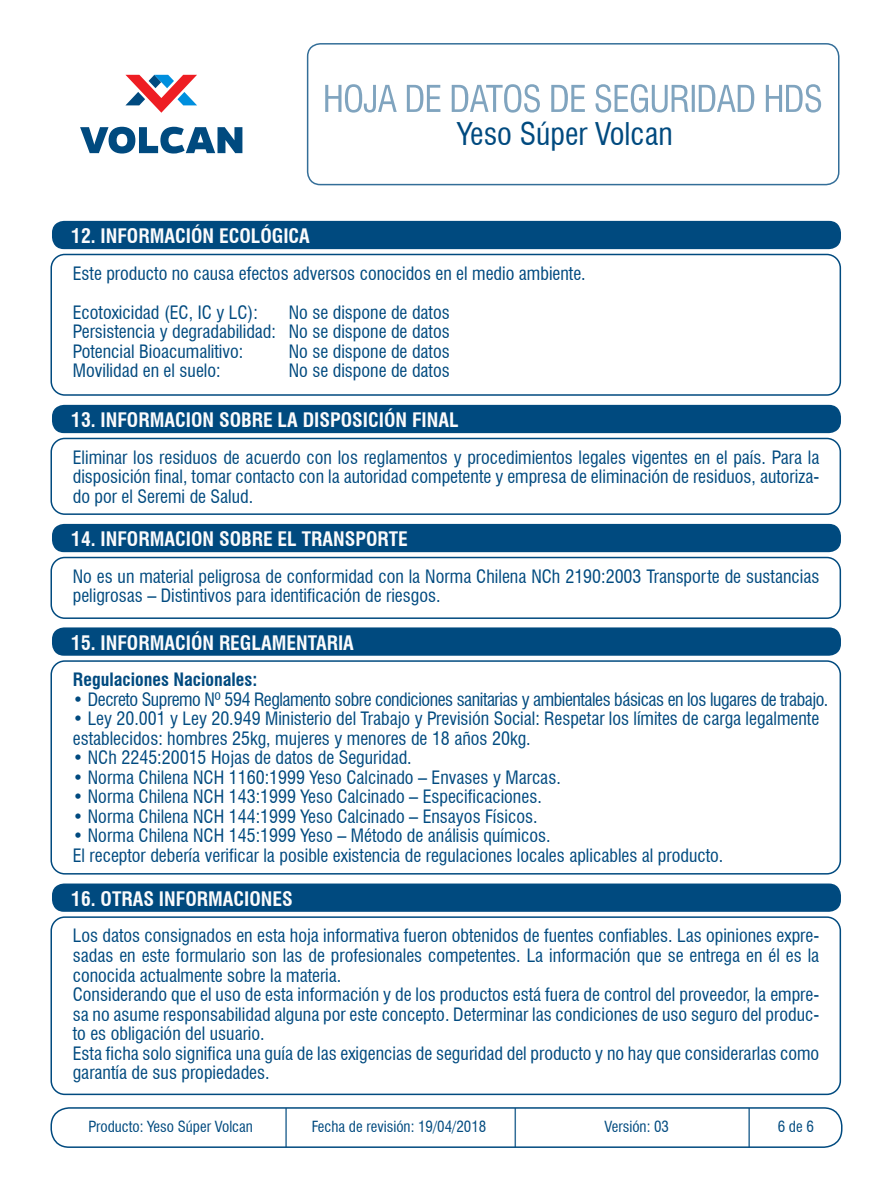
<style>
.page{position:relative;width:893px;height:1191px;background:#fff}
.page>*{position:absolute;margin:0;border:0;box-sizing:border-box;transform-origin:0 0}
.t1{font:condensed 30.6px "Swiss 721 BT";color:#004a7f}
.t2{font:700 condensed 19.5px "Swiss 721 BT";color:#fbfbfc}
.t3{font:condensed 18px/19.5px "Swiss 721 BT";color:#004a7f}
.t4{font:condensed 18px "Swiss 721 BT";letter-spacing:-.025em;color:#004a7f}
.t5{font:700 condensed 18px "Swiss 721 BT";color:#004a7f}
.t6{font:condensed 15px "Swiss 721 BT";color:#004a7f}
</style>
<div class="page">
<div style="left:50px;top:1107px;width:792px;height:41px;border:2px solid #004a7f;border-radius:18px"></div>
<hr style="left:285px;top:1108px;width:2px;height:39px;background:#004a7f">
<hr style="left:514px;top:1108px;width:2px;height:39px;background:#004a7f">
<hr style="left:748px;top:1108px;width:2px;height:39px;background:#004a7f">
<div style="left:50px;top:254px;width:791px;height:142px;border:2px solid #004a7f;border-radius:14px"></div>
<div style="left:52px;top:221px;width:789px;height:28px;background:#004a7f;border-radius:12px"></div>
<div style="left:50px;top:438px;width:791px;height:77px;border:2px solid #004a7f;border-radius:14px"></div>
<div style="left:52px;top:405px;width:789px;height:28px;background:#004a7f;border-radius:12px"></div>
<div style="left:50px;top:557px;width:791px;height:62px;border:2px solid #004a7f;border-radius:13px"></div>
<div style="left:52px;top:524px;width:789px;height:28px;background:#004a7f;border-radius:12px"></div>
<div style="left:50px;top:660px;width:791px;height:214px;border:2px solid #004a7f;border-radius:14px"></div>
<div style="left:52px;top:627px;width:789px;height:28px;background:#004a7f;border-radius:12px"></div>
<div style="left:50px;top:916px;width:791px;height:179px;border:2px solid #004a7f;border-radius:14px"></div>
<div style="left:52px;top:883px;width:789px;height:28px;background:#004a7f;border-radius:12px"></div>
<div style="left:307px;top:43px;width:532px;height:142px;border:2px solid #004a7f;border-radius:13px"></div>
<svg style="left:325px;top:84px;width:496px;height:29px"></svg>
<svg style="left:125px;top:75px;width:72px;height:38px"></svg>
<svg style="left:80px;top:127px;width:162px;height:26px"></svg>
<p class="t2" style="left:71px;top:224px;width:240px">12. INFORMACIÓN ECOLÓGICA</p>
<h1 class="t1" style="left:457px;top:115px;width:217px">Yeso Súper Volcan</h1>
<p class="t3" style="left:73px;top:254px;width:514px;line-height:39px">Este producto no causa efectos adversos conocidos en el medio ambiente.<br>Ecotoxicidad (EC, IC y LC):</p>
<p class="t3" style="left:73px;top:302px;width:378px;text-align:justify;text-indent:216px">No se dispone de datos Persistencia y degradabilidad: No se dispone de datos Potencial Bioacumalitivo:</p>
<p class="t3" style="left:289px;top:341px;width:162px">No se dispone de datos</p>
<p class="t3" style="left:73px;top:361px;width:149px">Movilidad en el suelo:</p>
<p class="t3" style="left:289px;top:361px;width:162px">No se dispone de datos</p>
<p class="t2" style="left:71px;top:408px;width:389px">13. INFORMACION SOBRE LA DISPOSICIÓN FINAL</p>
<p class="t3" style="left:73px;top:447px;width:748px;text-align:justify">Eliminar los residuos de acuerdo con los reglamentos y procedimientos legales vigentes en el país. Para la disposición final, tomar contacto con la autoridad competente y empresa de eliminación de residuos, autoriza&shy;do por el Seremi de Salud.</p>
<p class="t2" style="left:71px;top:527px;width:338px">14. INFORMACION SOBRE EL TRANSPORTE</p>
<p class="t3" style="left:73px;top:566px;width:748px">No es un material peligrosa de conformidad con la Norma Chilena NCh 2190:2003 Transporte de sustancias peligrosas – Distintivos para identificación de riesgos.</p>
<p class="t2" style="left:71px;top:631px;width:284px">15. INFORMACIÓN REGLAMENTARIA</p>
<p class="t5" style="left:73px;top:669px;width:186px">Regulaciones Nacionales:</p>
<p class="t4" style="left:73px;top:688px;width:757px">• Decreto Supremo Nº 594 Reglamento sobre condiciones sanitarias y ambientales básicas en los lugares de trabajo.</p>
<p class="t3" style="left:73px;top:709px;width:748px">• Ley 20.001 y Ley 20.949 Ministerio del Trabajo y Previsión Social: Respetar los límites de carga legalmente establecidos: hombres 25kg, mujeres y menores de 18 años 20kg.</p>
<p class="t3" style="left:73px;top:748px;width:340px">• NCh 2245:20015 Hojas de datos de Seguridad.</p>
<p class="t3" style="left:73px;top:767px;width:490px">• Norma Chilena NCH 1160:1999 Yeso Calcinado – Envases y Marcas.</p>
<p class="t3" style="left:73px;top:787px;width:471px">• Norma Chilena NCH 143:1999 Yeso Calcinado – Especificaciones.</p>
<p class="t3" style="left:73px;top:806px;width:466px">• Norma Chilena NCH 144:1999 Yeso Calcinado – Ensayos Físicos.</p>
<p class="t3" style="left:73px;top:826px;width:652px">• Norma Chilena NCH 145:1999 Yeso – Método de análisis químicos.<br>El receptor debería verificar la posible existencia de regulaciones locales aplicables al producto.</p>
<p class="t2" style="left:71px;top:887px;width:223px">16. OTRAS INFORMACIONES</p>
<p class="t3" style="left:73px;top:926px;width:748px">Los datos consignados en esta hoja informativa fueron obtenidos de fuentes confiables. Las opiniones expre&shy;sadas en este formulario son las de profesionales competentes. La información que se entrega en él es la conocida actualmente sobre la materia.<br>Considerando que el uso de esta información y de los productos está fuera de control del proveedor, la empre&shy;sa no asume responsabilidad alguna por este concepto. Determinar las condiciones de uso seguro del produc&shy;to es obligación del usuario.<br>Esta ficha solo significa una guía de las exigencias de seguridad del producto y no hay que considerarlas como garantía de sus propiedades.</p>
<p class="t6" style="left:88px;top:1118px;width:166px">Producto: Yeso Súper Volcan</p>
<p class="t6" style="left:312px;top:1118px;width:176px">Fecha de revisión: 19/04/2018</p>
<p class="t6" style="left:604px;top:1118px;width:66px">Versión: 03</p>
<p class="t6" style="left:778px;top:1118px;width:38px">6 de 6</p>
</div>
